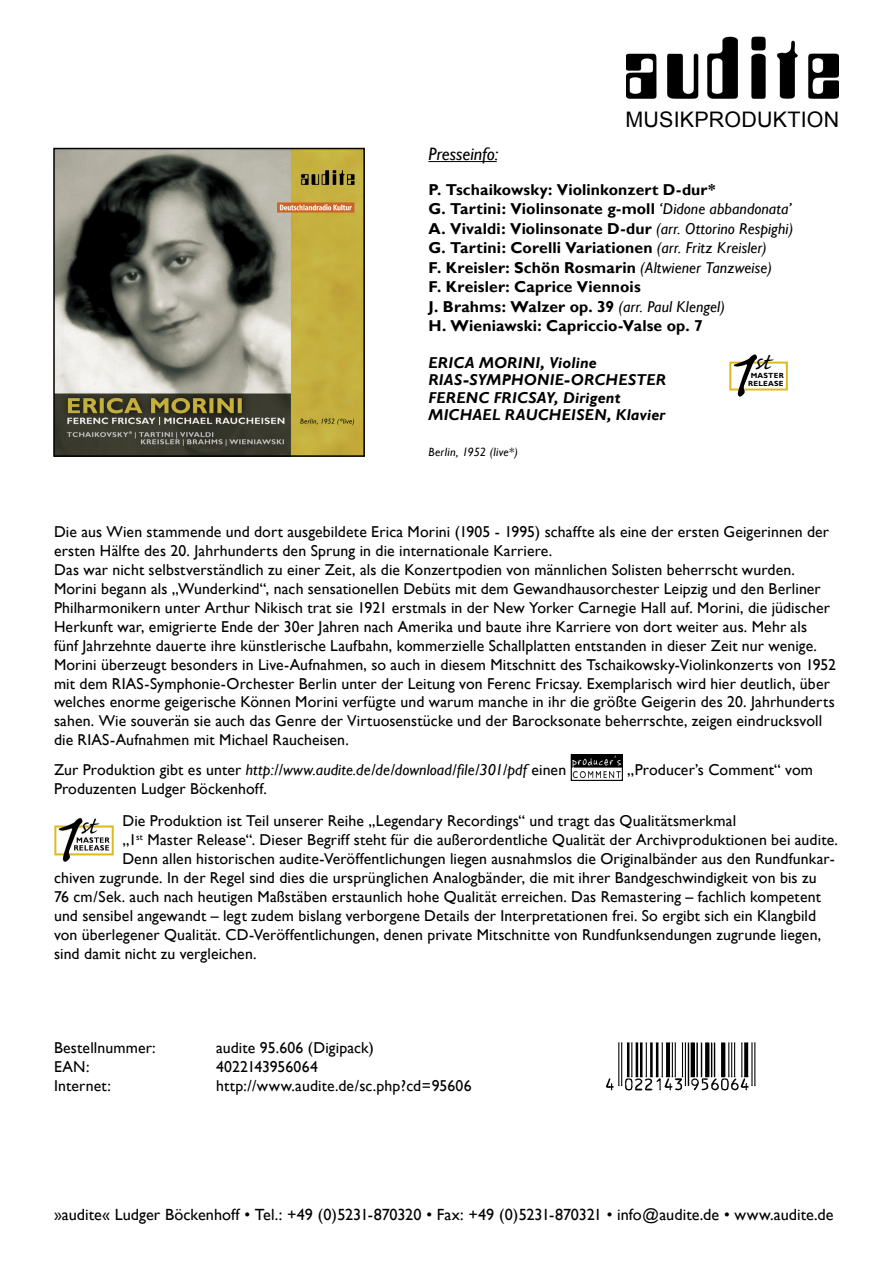
<style>
.page{position:relative;width:893px;height:1263px;background:#fff}
.page>*{position:absolute;margin:0;border:0;box-sizing:border-box;transform-origin:0 0}
.t1{font:88.2px "Caflisch Script Pro";color:#000;scale:1.04 1}
.t2{font:30px "Caflisch Script Pro";color:#000}
.t3{font:21.45px "Arial";letter-spacing:.01em;color:#000}
.t4{font:italic 18px "Gill Sans";color:#000}
.t5{font:16.2px "Gill Sans";color:#000}
.t6{font:15.75px/18.9px "Gill Sans";letter-spacing:.01em;color:#000}
.t7{font:700 15.75px/19.5px "Gill Sans";letter-spacing:.005em;color:#000}
.t8{font:italic 700 15.75px/17.4px "Gill Sans";letter-spacing:.015em;color:#000}
.t9{font:italic 15.75px "Gill Sans";letter-spacing:.005em;color:#000}
.t10{font:italic 12px "Gill Sans";letter-spacing:.03em;color:#000}
.t11{font:700 7.5px/7.5px "Gill Sans";letter-spacing:.03em;color:#000;text-align:center}
.s1{font-weight:400;font-style:italic}
.s2{font-style:normal}
</style>
<div class="page">
<img style="left:573px;top:756px;width:48px;height:23px">
<div style="left:571px;top:754px;width:52px;height:27px;border:1px solid #000"></div>
<hr style="left:428px;top:161px;width:69px;height:1px;background:#000">
<img style="left:56px;top:151px;width:306px;height:303px">
<div style="left:53px;top:148px;width:312px;height:309px;border:2px solid #000"></div>
<img style="left:626px;top:36px;width:213px;height:62px">
<img style="left:606px;top:1042px;width:150px;height:49px">
<div style="left:729px;top:362px;width:59px;height:28px;border:2px solid #ddbb1d"></div>
<img style="left:54px;top:817px;width:60px;height:45px">
<h3 class="t3" style="left:625px;top:105px;width:215px">MUSIKPRODUKTION</h3>
<p class="t4" style="left:428px;top:144px;width:72px">Presseinfo:</p>
<p class="t7" style="left:428px;top:180px;width:366px">P. Tschaikowsky: Violinkonzert D-dur*<br>G. Tartini: Violinsonate g-moll <span class="s1">‘Didone abbandonata’ </span>A. Vivaldi: Violinsonate D-dur <span class="s1">(arr. Ottorino Respighi)<br></span>G. Tartini: Corelli Variationen <span class="s1">(arr. Fritz Kreisler)<br></span>F. Kreisler: Schön Rosmarin <span class="s1">(Altwiener Tanzweise)<br></span>F. Kreisler: Caprice Viennois<br>J. Brahms: Walzer op. 39 <span class="s1">(arr. Paul Klengel)<br></span>H. Wieniawski: Capriccio-Valse op. 7</p>
<p class="t8" style="left:428px;top:354px;width:239px">ERICA MORINI, Violine<br>RIAS-SYMPHONIE-ORCHESTER<br>FERENC FRICSAY, Dirigent<br>MICHAEL RAUCHEISEN, Klavier</p>
<p class="t10" style="left:428px;top:445px;width:91px">Berlin, 1952 (live*)</p>
<h1 class="t1" style="left:720px;top:328px;width:34px">1</h1>
<h2 class="t2" style="left:754px;top:346px;width:18px">st</h2>
<p class="t11" style="left:748px;top:372px;width:37px">MASTER<br>RELEASE</p>
<p class="t6" style="left:54px;top:523px;width:783px">Die aus Wien stammende und dort ausgebildete Erica Morini (1905 - 1995) schaffte als eine der ersten Geigerinnen der ersten Hälfte des 20. Jahrhunderts den Sprung in die internationale Karriere.<br>Das war nicht selbstverständlich zu einer Zeit, als die Konzertpodien von männlichen Solisten beherrscht wurden.<br>Morini begann als „Wunderkind“, nach sensationellen Debüts mit dem Gewandhausorchester Leipzig und den Berliner Philharmonikern unter Arthur Nikisch trat sie 1921 erstmals in der New Yorker Carnegie Hall auf. Morini, die jüdischer Herkunft war, emigrierte Ende der 30er Jahren nach Amerika und baute ihre Karriere von dort weiter aus. Mehr als<br>fünf Jahrzehnte dauerte ihre künstlerische Laufbahn, kommerzielle Schallplatten entstanden in dieser Zeit nur wenige.<br>Morini überzeugt besonders in Live-Aufnahmen, so auch in diesem Mitschnitt des Tschaikowsky-Violinkonzerts von 1952 mit dem RIAS-Symphonie-Orchester Berlin unter der Leitung von Ferenc Fricsay. Exemplarisch wird hier deutlich, über welches enorme geigerische Können Morini verfügte und warum manche in ihr die größte Geigerin des 20. Jahrhunderts sahen. Wie souverän sie auch das Genre der Virtuosenstücke und der Barocksonate beherrschte, zeigen eindrucksvoll die RIAS-Aufnahmen mit Michael Raucheisen.</p>
<p class="t9" style="left:54px;top:760px;width:514px"><span class="s2">Zur Produktion gibt es unter</span> http://www.audite.de/de/download/file/301/pdf <span class="s2">einen</span></p>
<p class="t6" style="left:627px;top:760px;width:187px">„Producer’s Comment“ vom</p>
<p class="t6" style="left:122px;top:773px;width:615px;line-height:32.4px;text-indent:-68px">Produzenten Ludger Böckenhoff.<br>Die Produktion ist Teil unserer Reihe „Legendary Recordings“ und tragt das Qualitätsmerkmal</p>
<p class="t6" style="left:122px;top:831px;width:717px">„1<sup>st</sup> Master Release“. Dieser Begriff steht für die außerordentliche Qualität der Archivproduktionen bei audite.</p>
<p class="t6" style="left:122px;top:849px;width:714px">Denn allen historischen audite-Veröffentlichungen liegen ausnahmslos die Originalbänder aus den Rundfunkar-</p>
<p class="t6" style="left:54px;top:868px;width:764px">chiven zugrunde. In der Regel sind dies die ursprünglichen Analogbänder, die mit ihrer Bandgeschwindigkeit von bis zu</p>
<p class="t6" style="left:54px;top:887px;width:768px">76 cm/Sek. auch nach heutigen Maßstäben erstaunlich hohe Qualität erreichen. Das Remastering – fachlich kompetent</p>
<p class="t6" style="left:54px;top:906px;width:764px">und sensibel angewandt – legt zudem bislang verborgene Details der Interpretationen frei. So ergibt sich ein Klangbild</p>
<p class="t6" style="left:54px;top:925px;width:769px">von überlegener Qualität. CD-Veröffentlichungen, denen private Mitschnitte von Rundfunksendungen zugrunde liegen,</p>
<p class="t6" style="left:54px;top:944px;width:204px">sind damit nicht zu vergleichen.</p>
<p class="t6" style="left:54px;top:1038px;width:103px">Bestellnummer:</p>
<p class="t6" style="left:216px;top:1038px;width:159px">audite 95.606 (Digipack)</p>
<p class="t6" style="left:54px;top:1057px;width:37px">EAN:</p>
<p class="t6" style="left:216px;top:1057px;width:103px">4022143956064</p>
<p class="t6" style="left:54px;top:1076px;width:58px">Internet:</p>
<p class="t6" style="left:216px;top:1076px;width:257px">http://www.audite.de/sc.php?cd=95606</p>
<p class="t5" style="left:54px;top:1205px;width:781px">»audite« Ludger Böckenhoff • Tel.: +49 (0)5231-870320 • Fax: +49 (0)5231-870321 • info@audite.de • www.audite.de</p>
</div>
